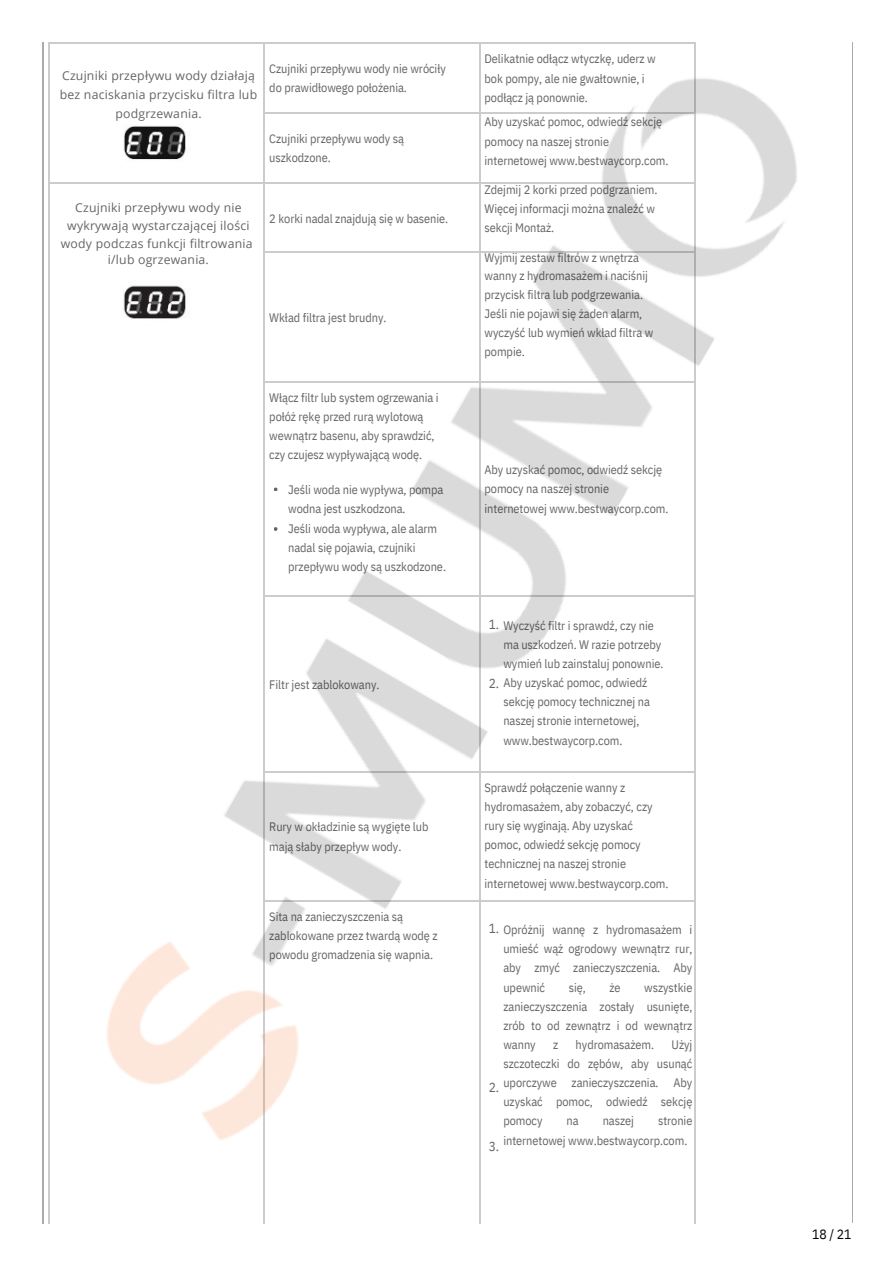
<style>
.page{position:relative;width:894px;height:1264px;background:#fff}
.page>*{position:absolute;margin:0;border:0;box-sizing:border-box;transform-origin:0 0}
.t1{font:13.5px "IBM Plex Sans Cond";color:#000}
.t2{font:13.2px "IBM Plex Sans Cond";color:#656565}
.t3{font:12.3px/19.2px "IBM Plex Sans Cond";letter-spacing:-.005em;color:#656565}
.t4{font:12.3px/17.7px "Open Sans";letter-spacing:.015em;color:#656565;text-align:center}
.s1{font-size:13.2px}
</style>
<div class="page">
<hr style="left:43px;top:43px;width:1px;height:1180px;background:#aaa">
<hr style="left:48px;top:900px;width:1px;height:323px;background:#ccc">
<hr style="left:263px;top:900px;width:1px;height:323px;background:#ccc">
<hr style="left:479px;top:901px;width:1px;height:322px;background:#ccc">
<hr style="left:694px;top:901px;width:1px;height:322px;background:#ccc">
<hr style="left:852px;top:43px;width:1px;height:1179px;background:#aaa">
<img style="left:43px;top:42px;width:810px;height:1152px">
<p class="t4" style="left:60px;top:66px;width:199px;line-height:19.2px">Czujniki przepływu wody działają bez naciskania przycisku filtra lub podgrzewania.</p>
<h1 class="t3" style="left:269px;top:59px;width:178px">Czujniki przepływu wody nie wróciły do prawidłowego położenia.</h1>
<h1 class="t3" style="left:269px;top:128px;width:136px">Czujniki przepływu wody są uszkodzone.</h1>
<h1 class="t4" style="left:61px;top:198px;width:193px">Czujniki przepływu wody nie wykrywają wystarczającej ilości wody podczas funkcji filtrowania i/lub ogrzewania.</h1>
<h1 class="t3" style="left:269px;top:209px;width:180px">2 korki nadal znajdują się w basenie.</h1>
<h1 class="t3" style="left:269px;top:307px;width:119px">Wkład filtra jest brudny.</h1>
<h1 class="t3" style="left:269px;top:387px;width:171px">Włącz filtr lub system ogrzewania i połóż rękę przed rurą wylotową wewnątrz basenu, aby sprawdzić, czy czujesz wypływającą wodę.</h1>
<h1 class="t3" style="left:288px;top:480px;width:157px">Jeśli woda nie wypływa, pompa wodna jest uszkodzona.<br>Jeśli woda wypływa, ale alarm nadal się pojawia, czujniki</h1>
<h1 class="t3" style="left:288px;top:556px;width:159px">przepływu wody są uszkodzone.</h1>
<h1 class="t3" style="left:269px;top:675px;width:112px">Filtr jest zablokowany.</h1>
<h1 class="t3" style="left:269px;top:817px;width:161px">Rury w okładzinie są wygięte lub mają słaby przepływ wody.</h1>
<h1 class="t3" style="left:269px;top:906px;width:170px">Sita na zanieczyszczenia są zablokowane przez twardą wodę z powodu gromadzenia się wapnia.</h1>
<h1 class="t3" style="left:484px;top:49px;width:173px">Delikatnie odłącz wtyczkę, uderz w bok pompy, ale nie gwałtownie, i podłącz ją ponownie.</h1>
<h1 class="t3" style="left:484px;top:112px;width:185px">Aby uzyskać pomoc, odwiedź sekcję pomocy na naszej stronie internetowej www.bestwaycorp.com.</h1>
<h1 class="t3" style="left:484px;top:180px;width:174px">Zdejmij 2 korki przed podgrzaniem.<br>Więcej informacji można znaleźć w sekcji Montaż.</h1>
<h1 class="t3" style="left:484px;top:247px;width:165px;line-height:18.6px">Wyjmij zestaw filtrów z wnętrza wanny z hydromasażem i naciśnij przycisk filtra lub podgrzewania.</h1>
<h1 class="t3" style="left:484px;top:303px;width:170px">Jeśli nie pojawi się żaden alarm, wyczyść lub wymień wkład filtra w pompie.</h1>
<h1 class="t3" style="left:484px;top:460px;width:185px">Aby uzyskać pomoc, odwiedź sekcję pomocy na naszej stronie internetowej www.bestwaycorp.com.</h1>
<h1 class="t3" style="left:503px;top:615px;width:161px;text-indent:-15px"><span class="s1">1.</span> Wyczyść filtr i sprawdź, czy nie ma uszkodzeń. W razie potrzeby wymień lub zainstaluj ponownie.</h1>
<h1 class="t3" style="left:503px;top:692px;width:148px">sekcję pomocy technicznej na naszej stronie internetowej, www.bestwaycorp.com.</h1>
<h1 class="t3" style="left:488px;top:673px;width:160px"><span class="s1">2.</span> Aby uzyskać pomoc, odwiedź</h1>
<h1 class="t3" style="left:484px;top:777px;width:185px">Sprawdź połączenie wanny z hydromasażem, aby zobaczyć, czy rury się wyginają. Aby uzyskać pomoc, odwiedź sekcję pomocy technicznej na naszej stronie internetowej www.bestwaycorp.com.</h1>
<h1 class="t3" style="left:503px;top:919px;width:190px;text-align:justify;text-indent:-15px"><span class="s1">1.</span> Opróżnij wannę z hydromasażem i umieść wąż ogrodowy wewnątrz rur, aby zmyć zanieczyszczenia. Aby upewnić</h1>
<h1 class="t3" style="left:503px;top:977px;width:190px;text-align:justify;text-indent:141px">wszystkie zanieczyszczenia zostały usunięte, zrób to od zewnątrz i od wewnątrz wanny</h1>
<h1 class="t3" style="left:568px;top:977px;width:19px">się,</h1>
<h1 class="t3" style="left:609px;top:977px;width:13px">że</h1>
<h1 class="t3" style="left:553px;top:1034px;width:7px">z</h1>
<h1 class="t3" style="left:575px;top:1034px;width:80px">hydromasażem.</h1>
<h1 class="t3" style="left:503px;top:1034px;width:190px;text-align:justify;text-indent:168px">Użyj szczoteczki do zębów, aby usunąć uporczywe zanieczyszczenia. Aby uzyskać pomoc, odwiedź sekcję pomocy</h1>
<h1 class="t2" style="left:488px;top:1078px;width:12px">2.</h1>
<h1 class="t3" style="left:503px;top:1111px;width:190px;text-indent:155px">stronie internetowej www.bestwaycorp.com.</h1>
<h1 class="t3" style="left:566px;top:1111px;width:14px">na</h1>
<h1 class="t3" style="left:602px;top:1111px;width:33px">naszej</h1>
<p class="t2" style="left:488px;top:1137px;width:12px">3.</p>
<p class="t1" style="left:811px;top:1225px;width:41px">18/21</p>
</div>
